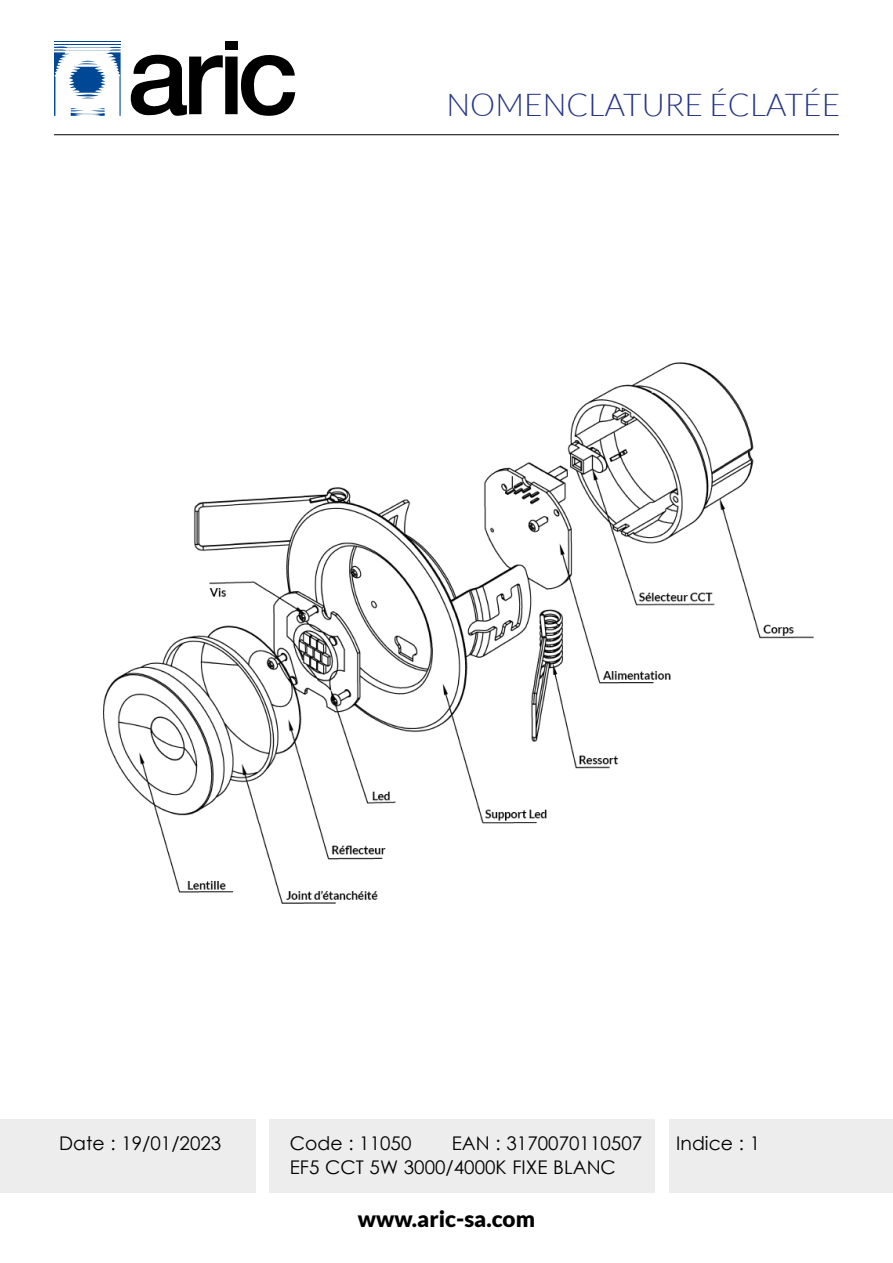
<style>
.page{position:relative;width:893px;height:1263px;background:#fff}
.page>*{position:absolute;margin:0;border:0;box-sizing:border-box;transform-origin:0 0}
.t1{font:300 31.5px "Lato";color:#263582}
.t2{font:900 22.5px "Lato";color:#000}
.texte_courant{font:18.9px "Century Gothic";color:#000}
</style>
<div class="page">
<img style="left:103px;top:362px;width:711px;height:542px">
<div style="left:0;top:1119px;width:255px;height:74px;background:#ededed"></div>
<div style="left:669px;top:1119px;width:224px;height:74px;background:#ededed"></div>
<div style="left:269px;top:1119px;width:386px;height:74px;background:#ededed"></div>
<svg style="left:130px;top:54px;width:165px;height:62px"></svg>
<div style="left:225px;top:41px;width:13px;height:8px;background:#000"></div>
<svg style="left:54px;top:46px;width:67px;height:70px"></svg>
<hr style="left:54px;top:41px;width:67px;height:1px;background:#004895">
<hr style="left:54px;top:44px;width:67px;height:1px;background:#004895">
<hr style="left:54px;top:134px;width:785px;height:1px;background:#000">
<p class="t1" style="left:446px;top:88px;width:395px">NOMENCLATURE ÉCLATÉE</p>
<p class="texte_courant" style="left:59px;top:1132px;width:164px">Date : 19/01/2023</p>
<p class="texte_courant" style="left:290px;top:1132px;width:123px">Code : 11050</p>
<p class="texte_courant" style="left:452px;top:1132px;width:192px">EAN : 3170070110507</p>
<p class="texte_courant" style="left:290px;top:1156px;width:328px">EF5 CCT 5W 3000/4000K FIXE BLANC</p>
<p class="t2" style="left:358px;top:1206px;width:179px">www.aric-sa.com</p>
<p class="texte_courant" style="left:676px;top:1132px;width:85px">Indice : 1</p>
</div>
